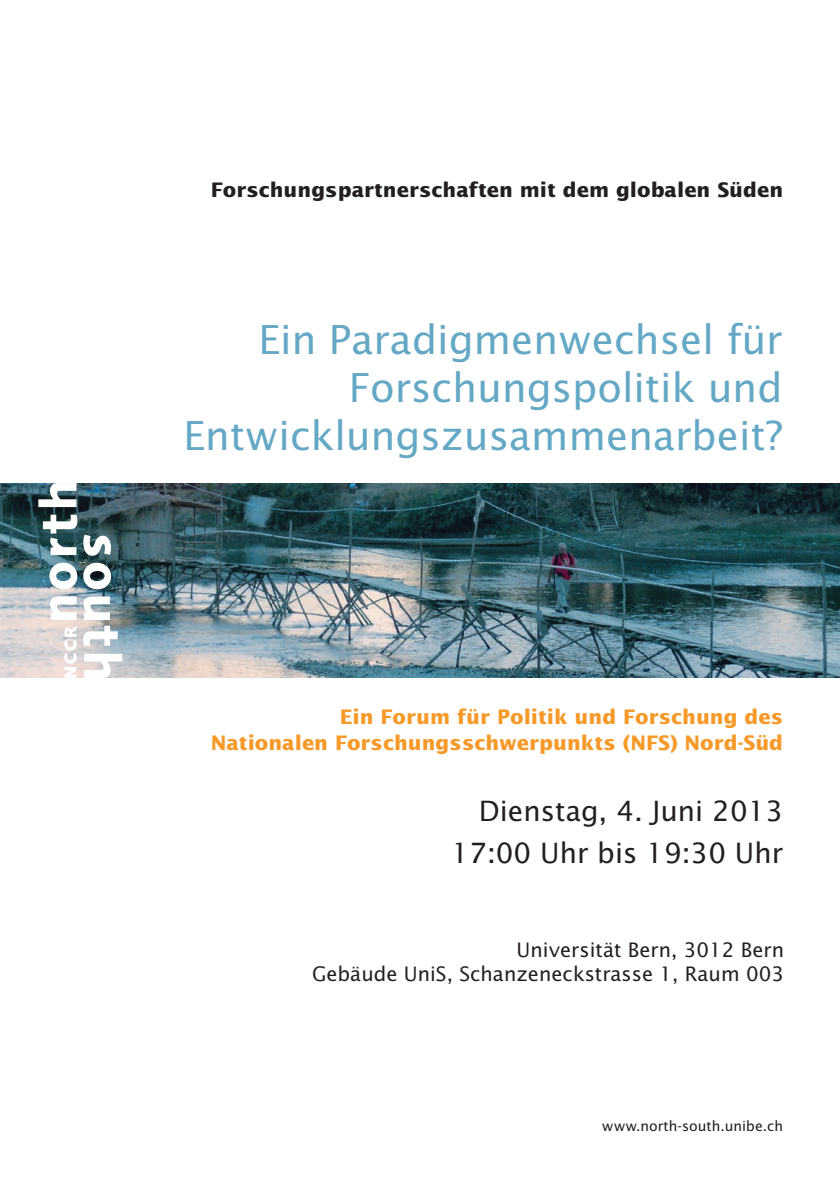
<style>
.page{position:relative;width:840px;height:1191px;background:#fff}
.page>*{position:absolute;margin:0;border:0;box-sizing:border-box;transform-origin:0 0}
.t1{font:40px/48px "Lucida Sans Std";color:#63a8c4;text-align:right}
.t2{font:28px/42px "Lucida Sans Std";color:#231f20;text-align:right}
.t3{font:700 20px/26px "Lucida Sans Std";color:#f79928;text-align:right}
.t4{font:20px/24px "Lucida Sans Std";color:#231f20;text-align:right}
.t5{font:700 20px "Lucida Sans Std";color:#231f20}
.t6{font:14px "Lucida Sans Std";color:#231f20}
</style>
<div class="page">
<img style="left:0;top:483px;width:839px;height:194px">
<svg style="left:64px;top:626px;width:13px;height:52px"></svg>
<svg style="left:50px;top:596px;width:26px;height:24px"></svg>
<svg style="left:38px;top:483px;width:38px;height:24px"></svg>
<svg style="left:49px;top:562px;width:28px;height:27px"></svg>
<svg style="left:83px;top:596px;width:27px;height:24px"></svg>
<svg style="left:84px;top:654px;width:38px;height:24px"></svg>
<svg style="left:83px;top:534px;width:28px;height:22px"></svg>
<svg style="left:83px;top:563px;width:28px;height:26px"></svg>
<svg style="left:83px;top:626px;width:35px;height:20px"></svg>
<svg style="left:43px;top:515px;width:34px;height:40px"></svg>
<p class="t5" style="left:211px;top:178px;width:573px">Forschungspartnerschaften mit dem globalen Süden</p>
<h1 class="t1" style="left:183px;top:316px;width:600px">Ein Paradigmenwechsel für<br>Forschungspolitik und<br>Entwicklungszusammenarbeit?</h1>
<p class="t3" style="left:211px;top:704px;width:573px">Ein Forum für Politik und Forschung des<br>Nationalen Forschungsschwerpunkts (NFS) Nord-Süd</p>
<h2 class="t2" style="left:451px;top:791px;width:333px">Dienstag, 4. Juni 2013<br>17:00 Uhr bis 19:30 Uhr</h2>
<p class="t4" style="left:312px;top:938px;width:473px">Universität Bern, 3012 Bern<br>Gebäude UniS, Schanzeneckstrasse 1, Raum 003</p>
<p class="t6" style="left:601px;top:1117px;width:183px">www.north-south.unibe.ch</p>
</div>
